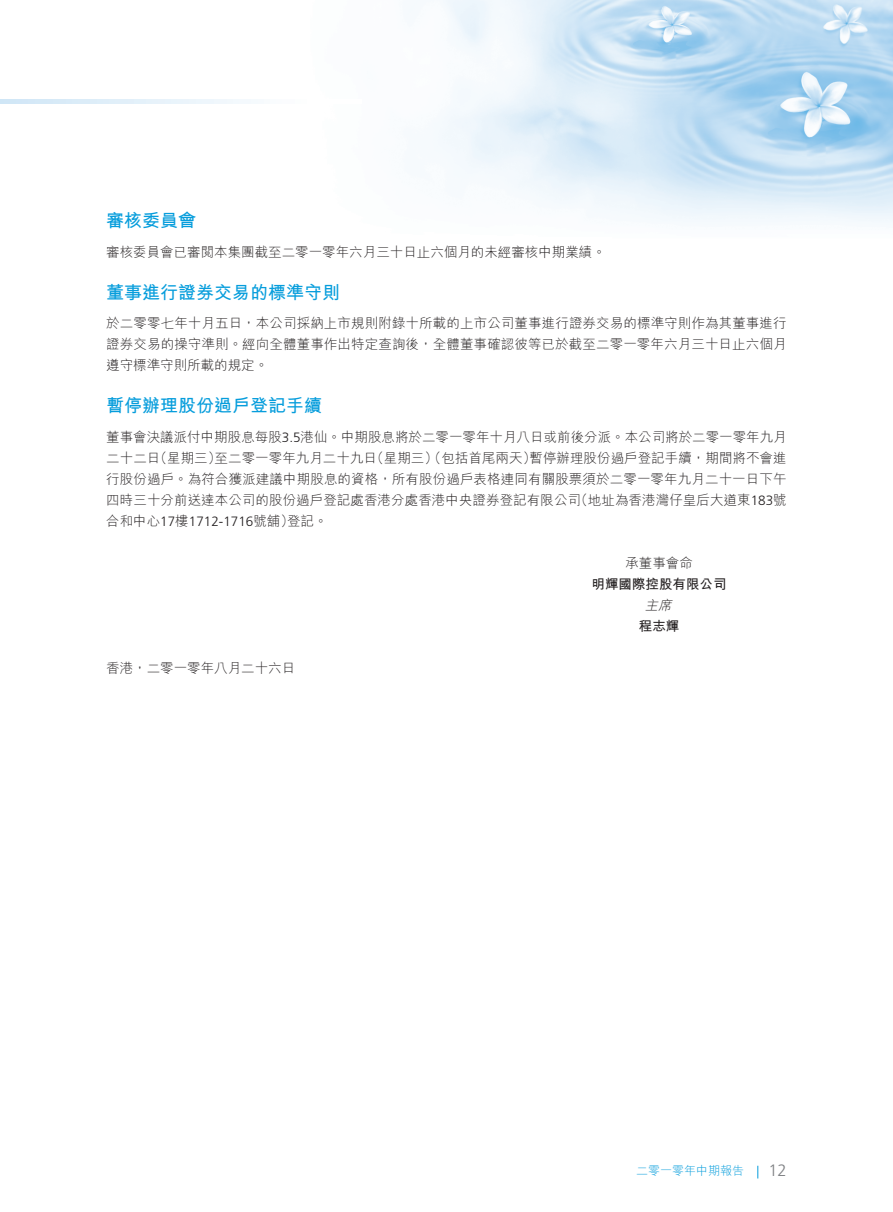
<style>
.page{position:relative;width:893px;height:1212px;background:#fff}
.page>*{position:absolute;margin:0;border:0;box-sizing:border-box;transform-origin:0 0}
.t1{font:18px "M Hei HK Bold E Ten B5 H";color:#069ddc}
.t2{font:300 16.5px "Frutiger LT Std";color:#808285}
.t3{font:13.5px/21px "M Hei HK Light E Ten B5 H";color:#231f20;text-align:justify}
.t4{font:13.5px "M Hei HK Bold E Ten B5 H";color:#231f20}
.t5{font:italic 13.5px "M Hei HK Light E Ten B5 H";color:#231f20}
.t6{font:12px "M Hei HK Light E Ten B5 H";color:#069ddc}
.s1{font-family:"Frutiger LT Std";font-weight:300}
</style>
<div class="page">
<img style="left:0;top:0;width:893px;height:223px">
<svg style="left:757px;top:1166px;width:1px;height:12px"></svg>
<svg style="left:0;top:99px;width:361px;height:4px"></svg>
<h1 class="t1" style="left:106px;top:213px;width:92px">審核委員會</h1>
<p class="t3" style="left:106px;top:243px;width:501px">審核委員會已審閱本集團截至二零一零年六月三十日止六個月的未經審核中期業績。</p>
<h1 class="t1" style="left:106px;top:285px;width:236px">董事進行證券交易的標準守則</h1>
<p class="t3" style="left:106px;top:314px;width:682px">於二零零七年十月五日，本公司採納上市規則附錄十所載的上市公司董事進行證券交易的標準守則作為其董事進行證券交易的操守準則。經向全體董事作出特定查詢後，全體董事確認彼等已於截至二零一零年六月三十日止六個月遵守標準守則所載的規定。</p>
<h1 class="t1" style="left:106px;top:398px;width:218px">暫停辦理股份過戶登記手續</h1>
<p class="t3" style="left:106px;top:428px;width:682px">董事會決議派付中期股息每股<span class="s1">3.5</span>港仙。中期股息將於二零一零年十月八日或前後分派。本公司將於二零一零年九月二十二日（星期三）至二零一零年九月二十九日（星期三）（包括首尾兩天）暫停辦理股份過戶登記手續，期間將不會進行股份過戶。為符合獲派建議中期股息的資格，所有股份過戶表格連同有關股票須於二零一零年九月二十一日下午四時三十分前送達本公司的股份過戶登記處香港分處香港中央證券登記有限公司（地址為香港灣仔皇后大道東<span class="s1">183</span>號合和中心<span class="s1">17</span>樓<span class="s1">1712-1716</span>號舖）登記。</p>
<p class="t3" style="left:625px;top:554px;width:69px">承董事會命</p>
<p class="t4" style="left:592px;top:578px;width:136px">明輝國際控股有限公司</p>
<p class="t5" style="left:645px;top:599px;width:32px">主席</p>
<p class="t4" style="left:639px;top:620px;width:42px">程志輝</p>
<p class="t3" style="left:106px;top:659px;width:191px">香港，二零一零年八月二十六日</p>
<p class="t6" style="left:636px;top:1166px;width:109px">二零一零年中期報告</p>
<p class="t2" style="left:768px;top:1164px;width:20px">12</p>
</div>
